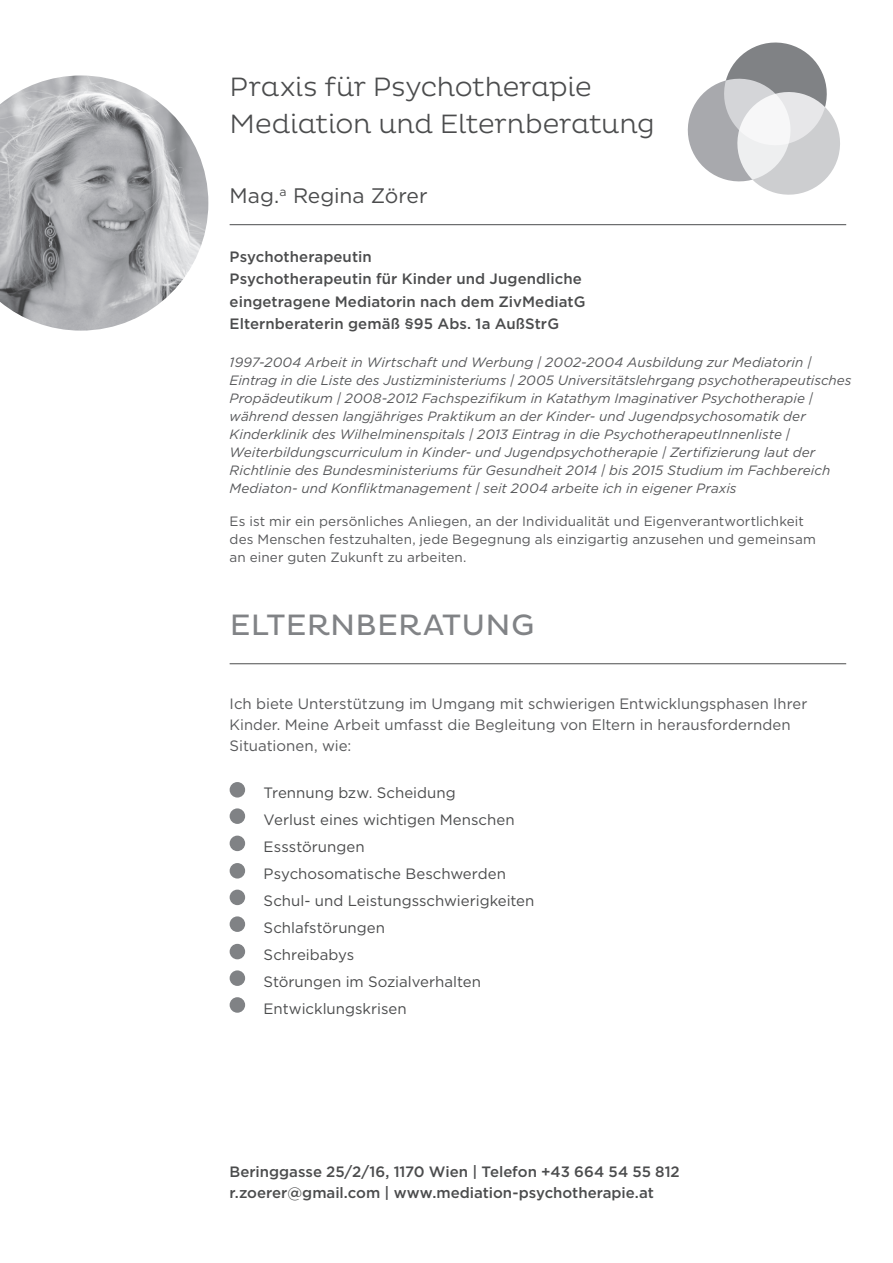
<style>
.page{position:relative;width:893px;height:1263px;background:#fff}
.page>*{position:absolute;margin:0;border:0;box-sizing:border-box;transform-origin:0 0}
.t1{font:30px "Pluto";letter-spacing:.005em;color:#818386}
.t2{font:300 27px/37.5px "Pluto";letter-spacing:-.01em;color:#4b4c4d}
.t3{font:21px "Gotham";letter-spacing:-.005em;color:#4b4c4d}
.t4{font:500 15px/22.5px "Gotham";color:#4b4c4d}
.t5{font:15px/27px "Gotham";color:#4b4c4d}
.t6{font:15px/21px "Gotham";color:#57585a}
.t7{font:italic 13.5px/18px "Gotham";letter-spacing:.005em;color:#57585a}
.t8{font:13.5px/18px "Gotham";letter-spacing:.005em;color:#57585a}
</style>
<div class="page">
<div style="left:230px;top:782px;width:15px;height:15px;background:#808285;border-radius:50%"></div>
<div style="left:230px;top:808px;width:15px;height:16px;background:#808285;border-radius:50%"></div>
<div style="left:230px;top:836px;width:15px;height:15px;background:#808285;border-radius:50%"></div>
<div style="left:230px;top:863px;width:15px;height:15px;background:#808285;border-radius:50%"></div>
<div style="left:230px;top:890px;width:15px;height:15px;background:#808285;border-radius:50%"></div>
<div style="left:230px;top:916px;width:15px;height:16px;background:#808285;border-radius:50%"></div>
<div style="left:230px;top:944px;width:15px;height:15px;background:#808285;border-radius:50%"></div>
<div style="left:230px;top:970px;width:15px;height:16px;background:#808285;border-radius:50%"></div>
<div style="left:230px;top:997px;width:15px;height:16px;background:#808285;border-radius:50%"></div>
<hr style="left:230px;top:663px;width:616px;height:1px;background:#4b4c4d">
<svg style="left:687px;top:42px;width:153px;height:153px"></svg>
<hr style="left:230px;top:224px;width:616px;height:1px;background:#4b4c4d">
<img style="left:0;top:75px;width:208px;height:256px">
<h2 class="t2" style="left:230px;top:68px;width:427px">Praxis für Psychotherapie<br>Mediation und Elternberatung</h2>
<h3 class="t3" style="left:230px;top:182px;width:199px">Mag.<sup>a</sup> Regina Zörer</h3>
<p class="t4" style="left:230px;top:245px;width:357px">Psychotherapeutin<br>Psychotherapeutin für Kinder und Jugendliche eingetragene Mediatorin nach dem ZivMediatG Elternberaterin gemäß §95 Abs. 1a AußStrG</p>
<p class="t7" style="left:230px;top:353px;width:623px">1997-2004 Arbeit in Wirtschaft und Werbung | 2002-2004 Ausbildung zur Mediatorin | Eintrag in die Liste des Justizministeriums | 2005 Universitätslehrgang psychotherapeutisches Propädeutikum | 2008-2012 Fachspezifikum in Katathym Imaginativer Psychotherapie | während dessen langjähriges Praktikum an der Kinder- und Jugendpsychosomatik der Kinderklinik des Wilhelminenspitals | 2013 Eintrag in die PsychotherapeutInnenliste | Weiterbildungscurriculum in Kinder- und Jugendpsychotherapie | Zertifizierung laut der Richtlinie des Bundesministeriums für Gesundheit 2014 | bis 2015 Studium im Fachbereich Mediaton- und Konfliktmanagement | seit 2004 arbeite ich in eigener Praxis</p>
<p class="t8" style="left:230px;top:512px;width:588px">Es ist mir ein persönliches Anliegen, an der Individualität und Eigenverantwortlichkeit des Menschen festzuhalten, jede Begegnung als einzigartig anzusehen und gemeinsam an einer guten Zukunft zu arbeiten.</p>
<h1 class="t1" style="left:230px;top:608px;width:306px">ELTERNBERATUNG</h1>
<p class="t6" style="left:230px;top:693px;width:579px">Ich biete Unterstützung im Umgang mit schwierigen Entwicklungsphasen Ihrer<br>Kinder. Meine Arbeit umfasst die Begleitung von Eltern in herausfordernden<br>Situationen, wie:</p>
<p class="t5" style="left:264px;top:779px;width:272px">Trennung bzw. Scheidung<br>Verlust eines wichtigen Menschen<br>Essstörungen<br>Psychosomatische Beschwerden<br>Schul- und Leistungsschwierigkeiten<br>Schlafstörungen<br>Schreibabys<br>Störungen im Sozialverhalten<br>Entwicklungskrisen</p>
<p class="t4" style="left:230px;top:1161px;width:452px;line-height:21px">Beringgasse 25/2/16, 1170 Wien | Telefon +43 664 54 55 812 r.zoerer@gmail.com | www.mediation-psychotherapie.at</p>
</div>
